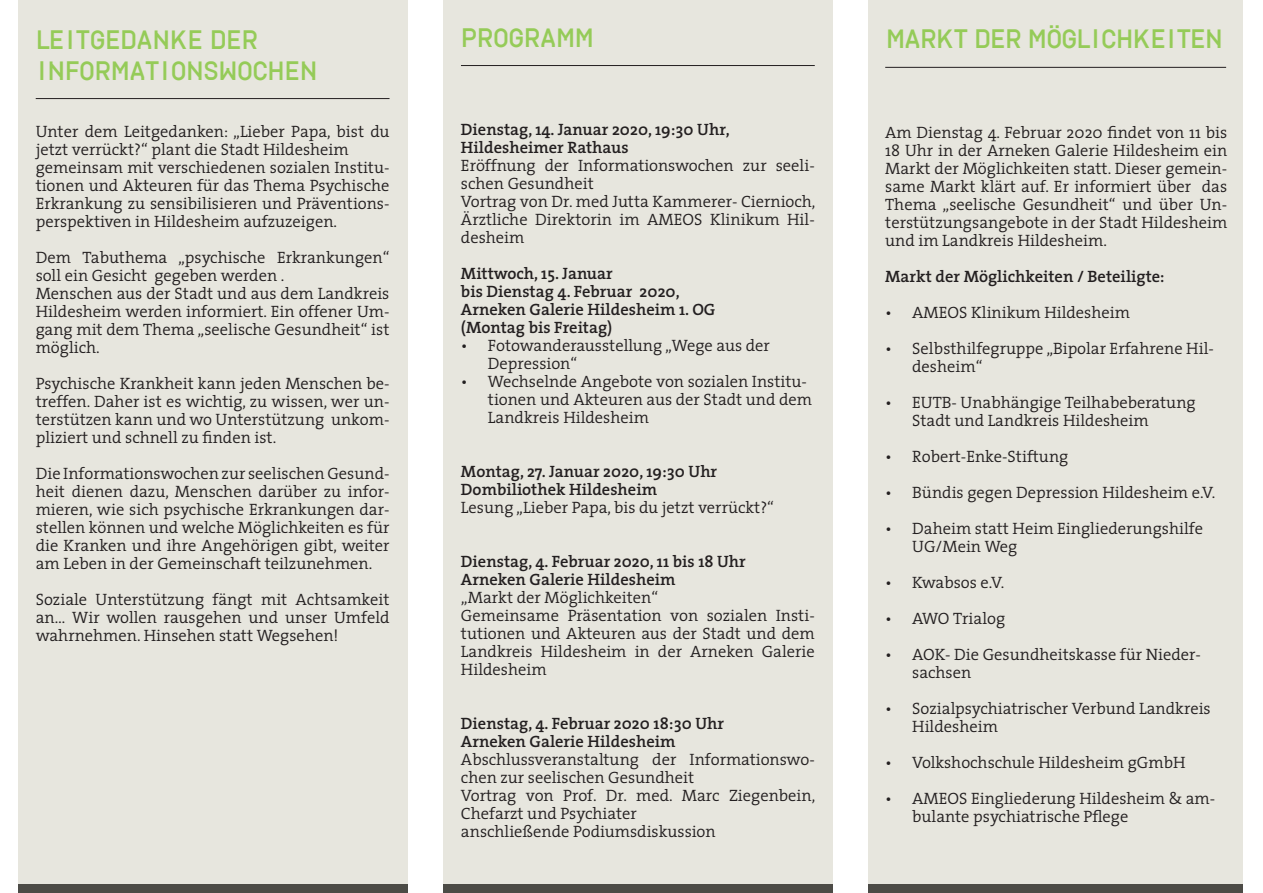
<style>
.page{position:relative;width:1263px;height:893px;background:#fff}
.page>*{position:absolute;margin:0;border:0;box-sizing:border-box;transform-origin:0 0}
.t1{font:500 25.5px/30.6px "Uberform";color:#95cb58}
.t2{font:300 16.5px/18px "The Serif";color:#231f20}
.t3{font:600 16.5px/18px "The Serif";color:#231f20}
</style>
<div class="page">
<div style="left:443px;top:0;width:389px;height:893px;background:#e7e6de"></div>
<div style="left:868px;top:0;width:374px;height:893px;background:#e7e6de"></div>
<div style="left:868px;top:884px;width:375px;height:9px;background:#4c4b46"></div>
<div style="left:18px;top:0;width:389px;height:893px;background:#e7e6de"></div>
<hr style="left:36px;top:98px;width:353px;height:1px;background:#231f20">
<hr style="left:461px;top:65px;width:354px;height:1px;background:#231f20">
<div style="left:18px;top:884px;width:389px;height:9px;background:#4c4b46"></div>
<div style="left:443px;top:884px;width:390px;height:9px;background:#4c4b46"></div>
<hr style="left:885px;top:67px;width:341px;height:1px;background:#231f20">
<h1 class="t1" style="left:36px;top:25px;width:283px">LEITGEDANKE DER<br>INFORMATIONSWOCHEN</h1>
<h1 class="t1" style="left:461px;top:23px;width:134px">PROGRAMM</h1>
<p class="t2" style="left:36px;top:123px;width:355px">Unter dem Leitgedanken: „Lieber Papa, bist du jetzt verrückt?“ plant die Stadt Hildesheim gemeinsam mit verschiedenen sozialen Institu&shy;tionen und Akteuren für das Thema Psychische Erkrankung zu sensibilisieren und Präventions&shy;perspektiven in Hildesheim aufzuzeigen.</p>
<p class="t2" style="left:36px;top:249px;width:355px">Dem Tabuthema „psychische Erkrankungen“ soll ein Gesicht gegeben werden .<br>Menschen aus der Stadt und aus dem Landkreis Hildesheim werden informiert. Ein offener Um&shy;gang mit dem Thema „seelische Gesundheit“ ist möglich.</p>
<p class="t2" style="left:36px;top:375px;width:355px;text-align:justify">Psychische Krankheit kann jeden Menschen be&shy;treffen. Daher ist es wichtig, zu wissen, wer un&shy;terstützen kann und wo Unterstützung unkom&shy;pliziert und schnell zu finden ist.</p>
<p class="t2" style="left:36px;top:465px;width:355px;text-align:justify">Die Informationswochen zur seelischen Gesund&shy;heit dienen dazu, Menschen darüber zu infor&shy;mieren, wie sich psychische Erkrankungen dar&shy;stellen können und welche Möglichkeiten es für die Kranken und ihre Angehörigen gibt, weiter am Leben in der Gemeinschaft teilzunehmen.</p>
<p class="t2" style="left:36px;top:591px;width:355px;text-align:justify">Soziale Unterstützung fängt mit Achtsamkeit an… Wir wollen rausgehen und unser Umfeld wahrnehmen. Hinsehen statt Wegsehen!</p>
<p class="t3" style="left:461px;top:120px;width:270px">Dienstag, 14. Januar 2020, 19:30 Uhr,<br>Hildesheimer Rathaus</p>
<p class="t2" style="left:461px;top:156px;width:356px">Eröffnung der Informationswochen zur seeli&shy;schen Gesundheit<br>Vortrag von Dr. med Jutta Kammerer- Ciernioch,<br>Ärztliche Direktorin im AMEOS Klinikum Hil&shy;desheim</p>
<p class="t3" style="left:461px;top:264px;width:256px">Mittwoch, 15. Januar<br>bis Dienstag 4. Februar 2020,<br>Arneken Galerie Hildesheim 1. OG (Montag bis Freitag)</p>
<p class="t2" style="left:488px;top:336px;width:283px;text-indent:-27px">• Fotowanderausstellung „Wege aus der<br>Depression“</p>
<p class="t2" style="left:488px;top:372px;width:326px;text-indent:-27px">• Wechselnde Angebote von sozialen Institu&shy;tionen und Akteuren aus der Stadt und dem<br>Landkreis Hildesheim</p>
<p class="t3" style="left:461px;top:462px;width:258px">Montag, 27. Januar 2020, 19:30 Uhr<br>Dombiliothek Hildesheim</p>
<p class="t2" style="left:461px;top:498px;width:315px">Lesung „Lieber Papa, bis du jetzt verrückt?“</p>
<p class="t3" style="left:461px;top:552px;width:286px">Dienstag, 4. Februar 2020, 11 bis 18 Uhr<br>Arneken Galerie Hildesheim</p>
<p class="t2" style="left:461px;top:588px;width:355px">„Markt der Möglichkeiten“<br>Gemeinsame Präsentation von sozialen Insti&shy;tutionen und Akteuren aus der Stadt und dem Landkreis Hildesheim in der Arneken Galerie Hildesheim</p>
<p class="t3" style="left:461px;top:714px;width:265px">Dienstag, 4. Februar 2020 18:30 Uhr<br>Arneken Galerie Hildesheim</p>
<p class="t2" style="left:461px;top:750px;width:356px">Abschlussveranstaltung der Informationswo&shy;chen zur seelischen Gesundheit<br>Vortrag von Prof. Dr. med. Marc Ziegenbein, Chefarzt und Psychiater<br>anschließende Podiumsdiskussion</p>
<h1 class="t1" style="left:886px;top:24px;width:338px">MARKT DER MÖGLICHKEITEN</h1>
<p class="t2" style="left:885px;top:123px;width:344px;text-align:justify">Am Dienstag 4. Februar 2020 findet von 11 bis 18 Uhr in der Arneken Galerie Hildesheim ein Markt der Möglichkeiten statt. Dieser gemein&shy;same Markt klärt auf. Er informiert über das Thema „seelische Gesundheit“ und über Un&shy;terstützungsangebote in der Stadt Hildesheim und im Landkreis Hildesheim.</p>
<p class="t3" style="left:885px;top:267px;width:281px">Markt der Möglichkeiten / Beteiligte:</p>
<p class="t2" style="left:885px;top:303px;width:246px">• AMEOS Klinikum Hildesheim</p>
<p class="t2" style="left:912px;top:339px;width:303px;text-indent:-27px">• Selbsthilfegruppe „Bipolar Erfahrene Hil&shy;desheim“</p>
<p class="t2" style="left:912px;top:393px;width:285px;text-indent:-27px">• EUTB- Unabhängige Teilhabeberatung<br>Stadt und Landkreis Hildesheim</p>
<p class="t2" style="left:885px;top:447px;width:185px">• Robert-Enke-Stiftung</p>
<p class="t2" style="left:885px;top:483px;width:332px">• Bündis gegen Depression Hildesheim e.V.</p>
<p class="t2" style="left:912px;top:519px;width:292px;text-indent:-27px">• Daheim statt Heim Eingliederungshilfe<br>UG/Mein Weg</p>
<p class="t2" style="left:885px;top:573px;width:121px">• Kwabsos e.V.</p>
<p class="t2" style="left:885px;top:609px;width:121px">• AWO Trialog</p>
<p class="t2" style="left:912px;top:645px;width:290px;text-indent:-27px">• AOK- Die Gesundheitskasse für Nieder&shy;sachsen</p>
<p class="t2" style="left:912px;top:699px;width:300px;text-indent:-27px">• Sozialpsychiatrischer Verbund Landkreis<br>Hildesheim</p>
<p class="t2" style="left:885px;top:753px;width:302px">• Volkshochschule Hildesheim gGmbH</p>
<p class="t2" style="left:912px;top:789px;width:305px;text-indent:-27px">• AMEOS Eingliederung Hildesheim &amp; am&shy;bulante psychiatrische Pflege</p>
</div>
